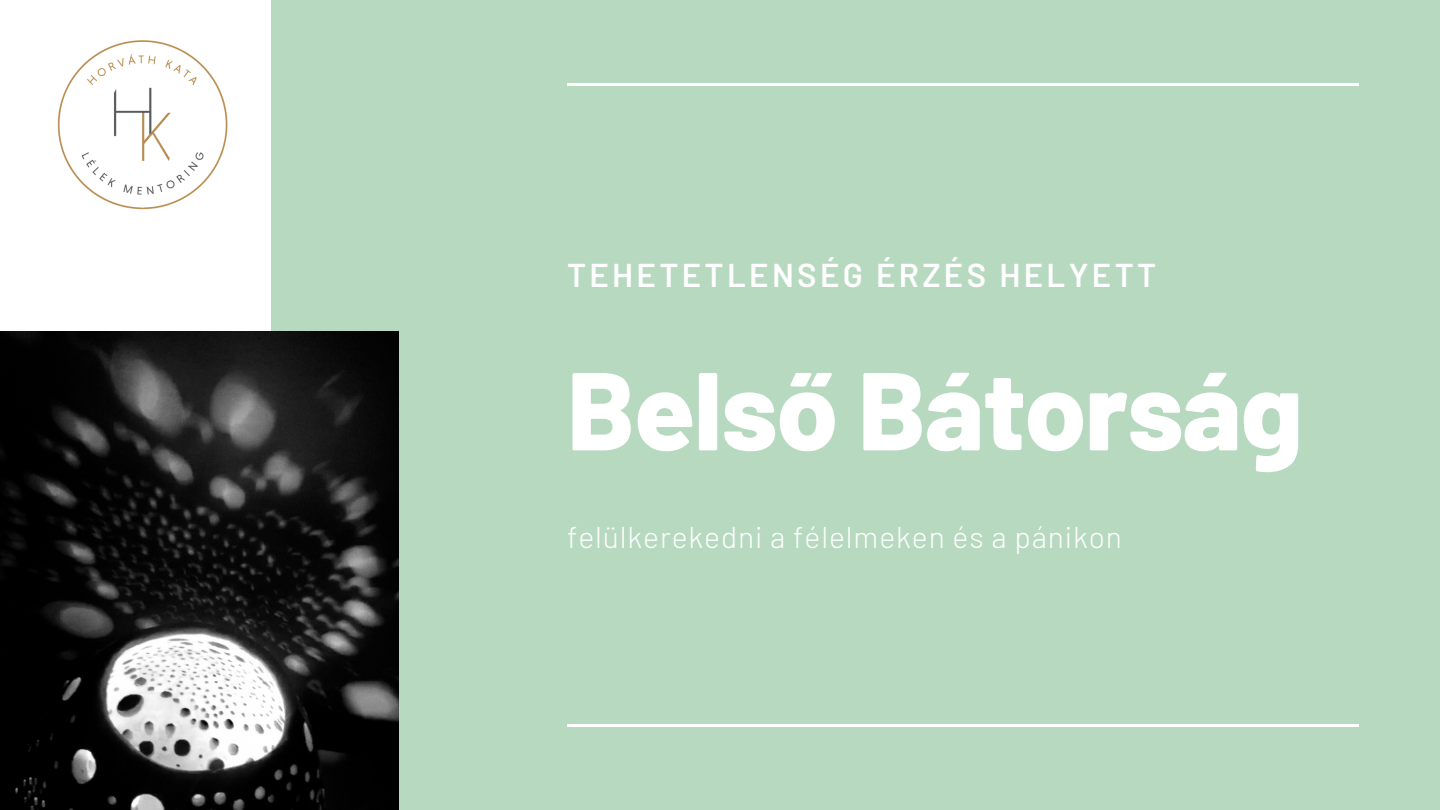
<style>
.page{position:relative;width:1440px;height:810px;background:#fff}
.page>*{position:absolute;margin:0;border:0;box-sizing:border-box;transform-origin:0 0}
.t1{font:800 110.5px "Barlow";letter-spacing:-.01em;color:#fff}
.t2{font:600 33px "Barlow";letter-spacing:.1em;color:#fff}
.t3{font:300 30px "Barlow";letter-spacing:.03em;color:#fff}
</style>
<div class="page">
<div style="left:272px;top:0;width:1168px;height:810px;background:#b6d9c0"></div>
<hr style="left:567px;top:724px;width:792px;height:3px;background:#fff">
<hr style="left:567px;top:83px;width:792px;height:3px;background:#fff">
<img style="left:57px;top:40px;width:171px;height:170px">
<img style="left:0;top:332px;width:398px;height:478px">
<p class="t2" style="left:567px;top:254px;width:591px">TEHETETLENSÉG ÉRZÉS HELYETT</p>
<h1 class="t1" style="left:567px;top:340px;width:737px">Belső Bátorság</h1>
<p class="t3" style="left:567px;top:518px;width:556px">felülkerekedni a félelmeken és a pánikon</p>
</div>
